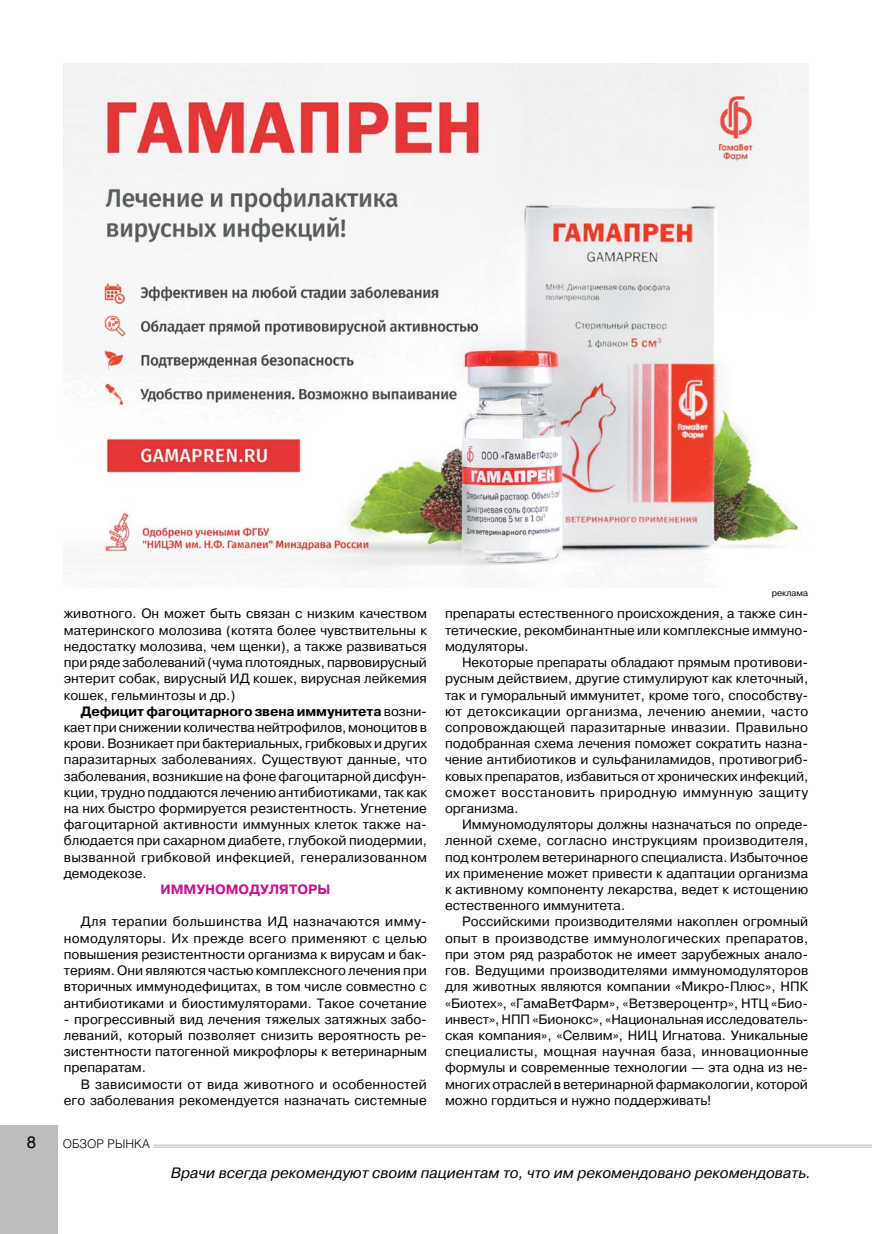
<style>
.page{position:relative;width:872px;height:1234px;background:#fff}
.page>*{position:absolute;margin:0;border:0;box-sizing:border-box;transform-origin:0 0}
.t1{font:italic 15px "Pragmatica C";color:#000}
.t2{font:13.5px/16.2px "Pragmatica C";color:#000;text-align:justify}
.t3{font:700 13.5px "Pragmatica C";color:#c5168d}
.t4{font:300 12px "Helios";color:#000}
.t5{font:9px "Pragmatica C";color:#000}
.s1{font-weight:700}
</style>
<div class="page">
<hr style="left:153px;top:1146px;width:719px;height:1px;background:#bcbdbf">
<hr style="left:153px;top:1144px;width:719px;height:1px;background:#bcbdbf">
<div style="left:0;top:1125px;width:58px;height:108px;background:#bcbdbf"></div>
<img style="left:64px;top:64px;width:744px;height:505px">
<p class="t2" style="left:64px;top:605px;width:365px">животного. Он может быть связан с низким качеством материнского молозива (котята более чувствительны к недостатку молозива, чем щенки), а также развиваться при ряде заболеваний (чума плотоядных, парвовирусный энтерит собак, вирусный ИД кошек, вирусная лейкемия кошек, гельминтозы и др.)</p>
<p class="t2" style="left:64px;top:703px;width:365px;text-indent:17px"><span class="s1">Дефицит фагоцитарного звена иммунитета</span> возни&shy;кает при снижении количества нейтрофилов, моноцитов в крови. Возникает при бактериальных, грибковых и других паразитарных заболеваниях. Существуют данные, что заболевания, возникшие на фоне фагоцитарной дисфун&shy;кции, трудно поддаются лечению антибиотиками, так как на них быстро формируется резистентность. Угнетение фагоцитарной активности иммунных клеток также на&shy;блюдается при сахарном диабете, глубокой пиодермии, вызванной грибковой инфекцией, генерализованном демодекозе.</p>
<p class="t3" style="left:160px;top:881px;width:12px">Имму</p>
<p class="t3" style="left:205px;top:881px;width:55px">номодул</p>
<p class="t3" style="left:279px;top:881px;width:53px">яторы</p>
<p class="t2" style="left:64px;top:913px;width:365px;text-indent:17px">Для терапии большинства ИД назначаются имму&shy;номодуляторы. Их прежде всего применяют с целью повышения резистентности организма к вирусам и бак&shy;териям. Они являются частью комплексного лечения при вторичных иммунодефицитах, в том числе совместно с антибиотиками и биостимуляторами. Такое сочетание</p>
<p class="t2" style="left:64px;top:1010px;width:365px">- прогрессивный вид лечения тяжелых затяжных забо&shy;леваний, который позволяет снизить вероятность ре&shy;зистентности патогенной микрофлоры к ветеринарным препаратам.</p>
<p class="t2" style="left:64px;top:1075px;width:364px;text-align:right">В зависимости от вида животного и особенностей его заболевания рекомендуется назначать системные</p>
<p class="t4" style="left:63px;top:1135px;width:89px">обзор рынка</p>
<p class="t5" style="left:771px;top:588px;width:38px">реклама</p>
<p class="t2" style="left:445px;top:605px;width:365px">препараты естественного происхождения, а также син&shy;тетические, рекомбинантные или комплексные иммуно&shy;модуляторы.</p>
<p class="t2" style="left:445px;top:654px;width:365px;text-indent:17px">Некоторые препараты обладают прямым противови&shy;русным действием, другие стимулируют как клеточный, так и гуморальный иммунитет, кроме того, способству&shy;ют детоксикации организма, лечению анемии, часто сопровождающей паразитарные инвазии. Правильно подобранная схема лечения поможет сократить назна&shy;чение антибиотиков и сульфаниламидов, противогриб&shy;ковых препаратов, избавиться от хронических инфекций, сможет восстановить природную иммунную защиту организма.</p>
<p class="t2" style="left:445px;top:816px;width:365px;text-indent:17px">И ммуномодуляторы должны назначаться по опреде&shy;ленной схеме, согласно инструкциям производителя, под контролем ветеринарного специалиста. Избыточное их применение может привести к адаптации организма к активному компоненту лекарства, ведет к истощению естественного иммунитета.</p>
<p class="t2" style="left:445px;top:913px;width:365px;text-indent:17px">Российскими производителями накоплен огромный опыт в производстве иммунологических препаратов, при этом ряд разработок не имеет зарубежных анало&shy;гов. Ведущими производителями иммуномодуляторов для животных являются компании «М икро-Плюс», Н ПК «Биотех», «ГамаВетФарм», «Ветзвероцентр», НТЦ «Био&shy;инвест», Н ПП «Бионокс», «Национальная исследователь&shy;ская компания», «Селвим», НИ Ц И гнатова. Уникальные специалисты, мощная научная база, инновационные формулы и современные технологии — эта одна из не&shy;многих отраслей в ветеринарной фармакологии, которой можно гордиться и нужно поддерживать!</p>
<p class="t1" style="left:171px;top:1163px;width:641px">Врачи всегда рекомендуют своим пациентам то, что им рекомендовано рекомендовать.</p>
</div>
